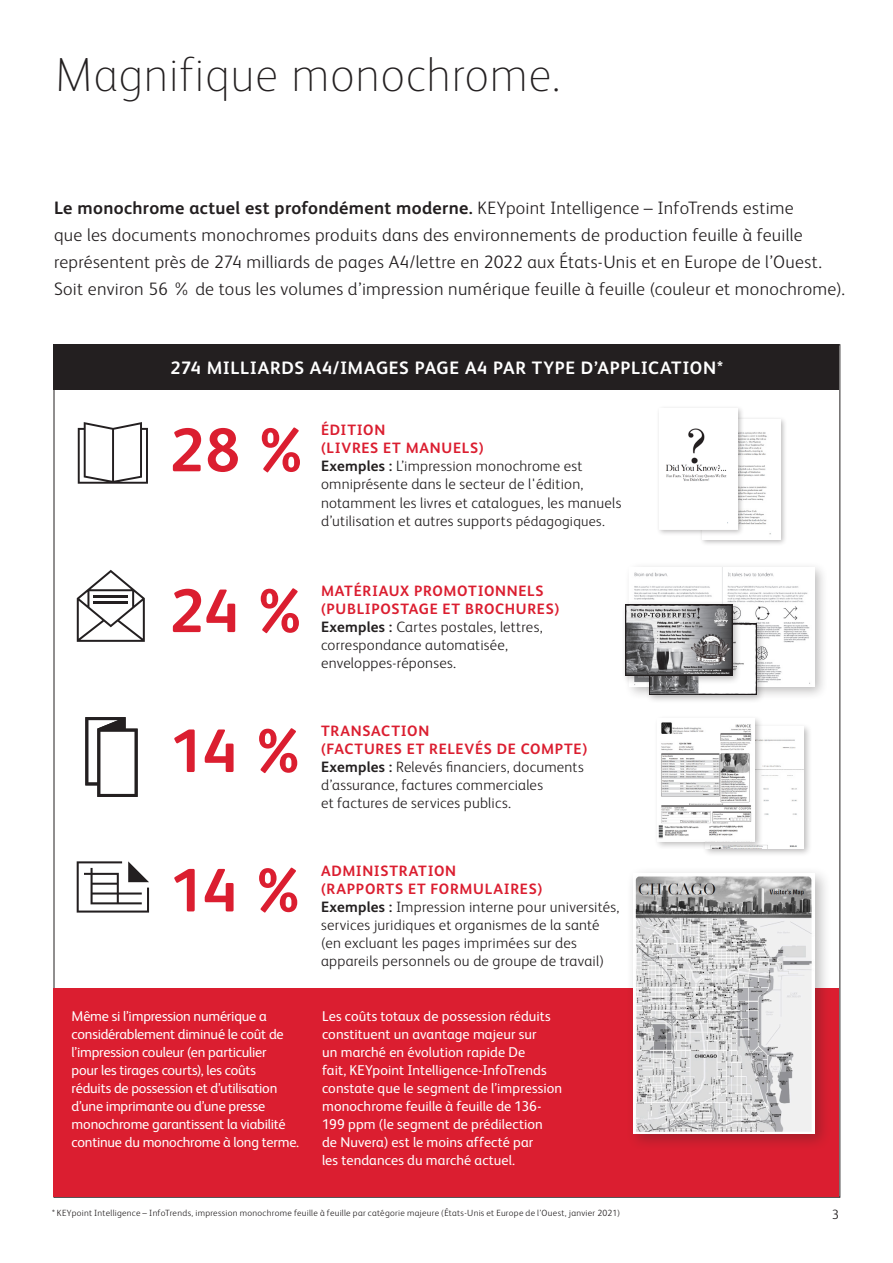
<style>
.page{position:relative;width:893px;height:1263px;background:#fff}
.page>*{position:absolute;margin:0;border:0;box-sizing:border-box;transform-origin:0 0}
.Body_Text___Bullets{font:700 61.5px "Xerox Sans";letter-spacing:-.01em;color:#db1e30}
.Head_32_36{font:100 48px "Xerox Sans";letter-spacing:.015em;color:#231f20}
.FC___Body_Text___1st{font:300 18px/27px "Xerox Sans";letter-spacing:.015em;color:#231f20}
.Body_Text___Bullets-2{font:700 18px "Xerox Sans";letter-spacing:.035em;color:#fff}
.Body_Text___Bullets-3{font:300 15px/18px "Xerox Sans";letter-spacing:.015em;color:#231f20}
.Body_Text___Bullets-4{font:700 15px/18px "Xerox Sans";letter-spacing:.045em;color:#db1e30}
.Body_Text___Bullets-5{font:14.25px/18px "Xerox Sans";letter-spacing:-.005em;color:#fff}
.t1{font:300 13.5px "Xerox Sans";color:#231f20}
.Body_Text___Bullets-6{font:300 9px "Xerox Sans";letter-spacing:.03em;color:#231f20}
.s1{font-weight:700}
.s2{font-size:14.25px}
</style>
<div class="page">
<div style="left:54px;top:345px;width:785px;height:45px;background:#231f20"></div>
<div style="left:54px;top:988px;width:785px;height:209px;background:#db1e30"></div>
<div style="left:625px;top:866px;width:206px;height:284px;background:#231f20;opacity:.3"></div>
<img style="left:633px;top:874px;width:181px;height:259px">
<div style="left:699px;top:416px;width:88px;height:131px;background:#231f20;opacity:.3"></div>
<img style="left:702px;top:419px;width:78px;height:121px">
<div style="left:656px;top:405px;width:89px;height:131px;background:#231f20;opacity:.3"></div>
<img style="left:660px;top:409px;width:78px;height:120px">
<div style="left:702px;top:723px;width:110px;height:134px;background:#231f20;opacity:.3"></div>
<img style="left:763px;top:727px;width:40px;height:122px">
<div style="left:654px;top:715px;width:109px;height:134px;background:#231f20;opacity:.3"></div>
<img style="left:657px;top:719px;width:98px;height:122px">
<svg style="left:77px;top:570px;width:68px;height:72px"></svg>
<svg style="left:78px;top:422px;width:70px;height:62px"></svg>
<svg style="left:85px;top:717px;width:53px;height:80px"></svg>
<svg style="left:77px;top:861px;width:72px;height:51px"></svg>
<div style="left:624px;top:561px;width:204px;height:139px;background:#231f20;opacity:.3"></div>
<img style="left:630px;top:567px;width:184px;height:119px">
<div style="left:645px;top:619px;width:120px;height:85px;background:#231f20;opacity:.3"></div>
<img style="left:649px;top:623px;width:107px;height:72px">
<div style="left:622px;top:600px;width:119px;height:85px;background:#231f20;opacity:.3"></div>
<img style="left:626px;top:604px;width:106px;height:72px">
<p class="Head_32_36" style="left:55px;top:43px;width:507px">Magnifique monochrome.</p>
<p class="FC___Body_Text___1st" style="left:54px;top:193px;width:792px"><span class="s1">Le monochrome actuel est profondément moderne.</span> KEYpoint Intelligence – InfoTrends estime<br>que les documents monochromes produits dans des environnements de production feuille à feuille représentent près de 274 milliards de pages A4/lettre en 2022 aux États-Unis et en Europe de l’Ouest.<br>Soit environ 56 % de tous les volumes d’impression numérique feuille à feuille (couleur et monochrome).</p>
<p class="Body_Text___Bullets-2" style="left:171px;top:355px;width:554px">274 MILLIARDS A4/IMAGES PAGE A4 PAR TYPE D’APPLICATION*</p>
<p class="Body_Text___Bullets" style="left:170px;top:408px;width:134px">28 %</p>
<p class="Body_Text___Bullets-4" style="left:321px;top:421px;width:164px">ÉDITION<br>(LIVRES ET MANUELS)</p>
<p class="Body_Text___Bullets-3" style="left:321px;top:457px;width:302px"><span class="s1">Exemples :</span> L’impression monochrome est omniprésente dans le secteur de l'édition, notamment les livres et catalogues, les manuels d’utilisation et autres supports <span class="s2">pédagogiques.</span></p>
<p class="Body_Text___Bullets" style="left:170px;top:569px;width:133px">24 %</p>
<p class="Body_Text___Bullets-4" style="left:321px;top:581px;width:240px">MATÉRIAUX PROMOTIONNELS (PUBLIPOSTAGE ET BROCHURES)</p>
<p class="Body_Text___Bullets-3" style="left:321px;top:617px;width:223px"><span class="s1">Exemples :</span> Cartes postales, lettres, correspondance automatisée, enveloppes-réponses.</p>
<p class="Body_Text___Bullets" style="left:170px;top:709px;width:131px">14 %</p>
<p class="Body_Text___Bullets-4" style="left:321px;top:721px;width:268px">TRANSACTION<br>(FACTURES ET RELEVÉS DE COMPTE)</p>
<p class="Body_Text___Bullets-3" style="left:321px;top:757px;width:264px"><span class="s1">Exemples :</span> Relevés financiers, documents d’assurance, factures commerciales<br>et factures de services publics.</p>
<p class="Body_Text___Bullets" style="left:170px;top:848px;width:131px">14 %</p>
<p class="Body_Text___Bullets-4" style="left:321px;top:861px;width:223px">ADMINISTRATION<br>(RAPPORTS ET FORMULAIRES)</p>
<p class="Body_Text___Bullets-3" style="left:321px;top:897px;width:300px"><span class="s1">Exemples :</span> Impression interne pour universités, services juridiques et organismes de la santé (en excluant les pages imprimées sur des appareils personnels ou de groupe de travail)</p>
<p class="Body_Text___Bullets-5" style="left:72px;top:1007px;width:229px">Même si l’impression numérique a considérablement diminué le coût de l’impression couleur (en particulier<br>pour les tirages courts), les coûts réduits de possession et d’utilisation d’une imprimante ou d’une presse monochrome garantissent la viabilité continue du monochrome à long terme.</p>
<p class="Body_Text___Bullets-5" style="left:322px;top:1007px;width:241px">Les coûts totaux de possession réduits constituent un avantage majeur sur<br>un marché en évolution rapide De<br>fait, KEYpoint Intelligence-InfoTrends constate que le segment de l’impression monochrome feuille à feuille de 136- 199 ppm (le segment de prédilection<br>de Nuvera) est le moins affecté par<br>les tendances du marché actuel.</p>
<p class="Body_Text___Bullets-6" style="left:52px;top:1207px;width:569px">* KEYpoint Intelligence – InfoTrends, impression monochrome feuille à feuille par catégorie majeure (États-Unis et Europe de l’Ouest, janvier 2021)</p>
<p class="t1" style="left:832px;top:1205px;width:9px">3</p>
</div>
